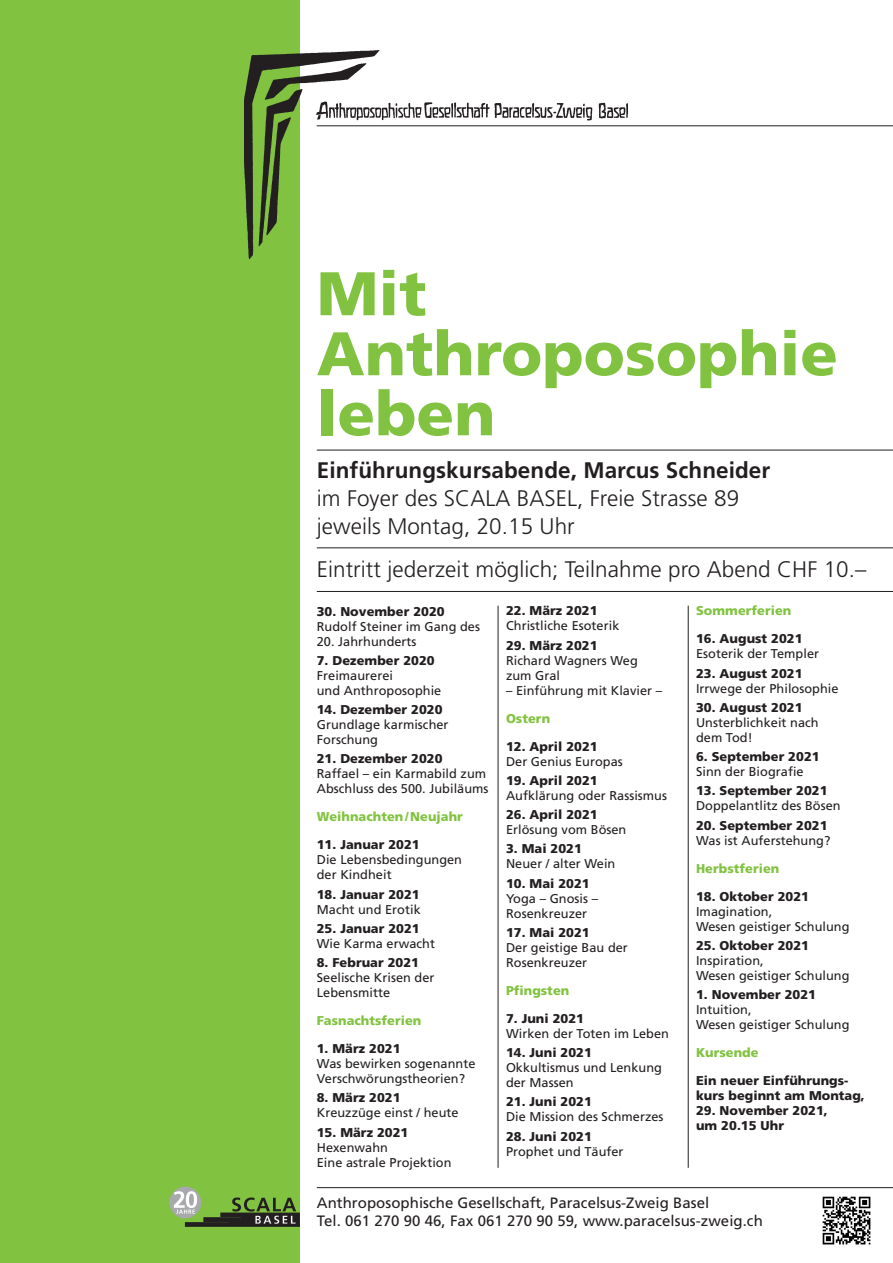
<style>
.page{position:relative;width:893px;height:1263px;background:#fff}
.page>*{position:absolute;margin:0;border:0;box-sizing:border-box;transform-origin:0 0}
.t1{font:900 61.5px/60px "Frutiger";letter-spacing:.005em;color:#81c340}
.t2{font:300 22.5px/27.8px "Frutiger";letter-spacing:.005em;color:#231f20}
.t3{font:700 22.5px "Frutiger";letter-spacing:.005em;color:#231f20}
.t4{font:15px/18px "Frutiger";letter-spacing:.005em;color:#231f20}
.t5{font:12.75px/15px "Frutiger";letter-spacing:.005em;color:#231f20}
.t6{font:900 12.75px/15px "Frutiger";letter-spacing:.005em;color:#231f20}
.t7{font:900 12.75px "Frutiger";letter-spacing:.005em;color:#81c340}
</style>
<div class="page">
<div style="left:0;top:0;width:300px;height:1263px;background:#81c340"></div>
<img style="left:245px;top:50px;width:388px;height:209px">
<hr style="left:317px;top:125px;width:576px;height:1px;background:#231f20">
<svg style="left:169px;top:1186px;width:32px;height:32px"></svg>
<svg style="left:174px;top:1191px;width:126px;height:35px"></svg>
<img style="left:822px;top:1196px;width:49px;height:49px">
<hr style="left:317px;top:1187px;width:576px;height:1px;background:#231f20">
<hr style="left:317px;top:450px;width:576px;height:1px;background:#231f20">
<hr style="left:317px;top:547px;width:576px;height:1px;background:#231f20">
<hr style="left:317px;top:591px;width:576px;height:1px;background:#231f20">
<hr style="left:498px;top:606px;width:1px;height:562px;background:#231f20">
<hr style="left:688px;top:606px;width:1px;height:562px;background:#231f20">
<h1 class="t1" style="left:317px;top:263px;width:523px">Mit<br>Anthroposophie leben</h1>
<h2 class="t3" style="left:317px;top:457px;width:455px">Einführungskursabende, Marcus Schneider</h2>
<h2 class="t2" style="left:317px;top:484px;width:424px">im Foyer des SCALA BASEL, Freie Strasse 89 jeweils Montag, 20.15 Uhr</h2>
<h2 class="t2" style="left:317px;top:555px;width:551px">Eintritt jederzeit möglich; Teilnahme pro Abend CHF 10.–</h2>
<p class="t6" style="left:317px;top:603px;width:129px">30. November 2020</p>
<p class="t5" style="left:317px;top:618px;width:165px">Rudolf Steiner im Gang des</p>
<p class="t5" style="left:317px;top:633px;width:101px">20. Jahrhunderts</p>
<p class="t6" style="left:317px;top:653px;width:119px">7. Dezember 2020</p>
<p class="t5" style="left:317px;top:668px;width:126px">Freimaurerei<br>und Anthroposophie</p>
<p class="t6" style="left:317px;top:702px;width:127px">14. Dezember 2020</p>
<p class="t5" style="left:317px;top:717px;width:133px">Grundlage karmischer<br>Forschung</p>
<p class="t6" style="left:317px;top:751px;width:127px">21. Dezember 2020</p>
<p class="t5" style="left:317px;top:766px;width:173px">Raffael – ein Karmabild zum<br>Abschluss des 500. Jubiläums</p>
<p class="t7" style="left:317px;top:809px;width:148px">Weihnachten/Neujahr</p>
<p class="t6" style="left:317px;top:837px;width:104px">11. Januar 2021</p>
<p class="t5" style="left:317px;top:852px;width:147px">Die Lebensbedingungen der Kindheit</p>
<p class="t6" style="left:317px;top:886px;width:104px">18. Januar 2021</p>
<p class="t5" style="left:317px;top:901px;width:106px">Macht und Erotik</p>
<p class="t6" style="left:317px;top:921px;width:104px">25. Januar 2021</p>
<p class="t5" style="left:317px;top:936px;width:120px">Wie Karma erwacht</p>
<p class="t6" style="left:317px;top:955px;width:104px">8. Februar 2021</p>
<p class="t5" style="left:317px;top:970px;width:119px">Seelische Krisen der<br>Lebensmitte</p>
<p class="t7" style="left:317px;top:1013px;width:106px">Fasnachtsferien</p>
<p class="t6" style="left:317px;top:1041px;width:85px">1. März 2021</p>
<p class="t5" style="left:317px;top:1056px;width:160px">Was bewirken sogenannte<br>Verschwörungstheorien?</p>
<p class="t6" style="left:317px;top:1090px;width:85px">8. März 2021</p>
<p class="t5" style="left:317px;top:1105px;width:143px">Kreuzzüge einst / heute</p>
<p class="t6" style="left:317px;top:1124px;width:93px">15. März 2021</p>
<p class="t5" style="left:317px;top:1139px;width:136px">Hexenwahn<br>Eine astrale Projektion</p>
<p class="t6" style="left:506px;top:603px;width:93px">22. März 2021</p>
<p class="t5" style="left:506px;top:618px;width:115px">Christliche Esoterik</p>
<p class="t6" style="left:506px;top:637px;width:93px">29. März 2021</p>
<p class="t5" style="left:506px;top:653px;width:133px">Richard Wagners Weg zum Gral</p>
<p class="t5" style="left:506px;top:683px;width:158px">– Einführung mit Klavier –</p>
<p class="t7" style="left:506px;top:710px;width:46px">Ostern</p>
<p class="t6" style="left:506px;top:738px;width:93px">12. April 2021</p>
<p class="t5" style="left:506px;top:754px;width:118px">Der Genius Europas</p>
<p class="t6" style="left:506px;top:773px;width:93px">19. April 2021</p>
<p class="t5" style="left:506px;top:788px;width:163px">Aufklärung oder Rassismus</p>
<p class="t6" style="left:506px;top:807px;width:93px">26. April 2021</p>
<p class="t5" style="left:506px;top:822px;width:122px">Erlösung vom Bösen</p>
<p class="t6" style="left:506px;top:841px;width:77px">3. Mai 2021</p>
<p class="t5" style="left:506px;top:856px;width:111px">Neuer / alter Wein</p>
<p class="t6" style="left:506px;top:875px;width:85px">10. Mai 2021</p>
<p class="t5" style="left:506px;top:891px;width:94px">Yoga – Gnosis –<br>Rosenkreuzer</p>
<p class="t6" style="left:506px;top:925px;width:85px">17. Mai 2021</p>
<p class="t5" style="left:506px;top:940px;width:123px">Der geistige Bau der<br>Rosenkreuzer</p>
<p class="t7" style="left:506px;top:983px;width:65px">Pfingsten</p>
<p class="t6" style="left:506px;top:1011px;width:80px">7. Juni 2021</p>
<p class="t5" style="left:506px;top:1026px;width:164px">Wirken der Toten im Leben</p>
<p class="t6" style="left:506px;top:1045px;width:87px">14. Juni 2021</p>
<p class="t5" style="left:506px;top:1060px;width:157px">Okkultismus und Lenkung der Massen</p>
<p class="t6" style="left:506px;top:1094px;width:87px">21. Juni 2021</p>
<p class="t5" style="left:506px;top:1109px;width:159px">Die Mission des Schmerzes</p>
<p class="t6" style="left:506px;top:1128px;width:87px">28. Juni 2021</p>
<p class="t5" style="left:506px;top:1144px;width:119px">Prophet und Täufer</p>
<p class="t7" style="left:696px;top:603px;width:97px">Sommerferien</p>
<p class="t6" style="left:696px;top:631px;width:108px">16. August 2021</p>
<p class="t5" style="left:696px;top:646px;width:125px">Esoterik der Templer</p>
<p class="t6" style="left:696px;top:665px;width:108px">23. August 2021</p>
<p class="t5" style="left:696px;top:680px;width:144px">Irrwege der Philosophie</p>
<p class="t6" style="left:696px;top:700px;width:108px">30. August 2021</p>
<p class="t5" style="left:696px;top:715px;width:124px">Unsterblichkeit nach dem Tod!</p>
<p class="t6" style="left:696px;top:749px;width:125px">6. September 2021</p>
<p class="t5" style="left:696px;top:764px;width:109px">Sinn der Biografie</p>
<p class="t6" style="left:696px;top:783px;width:133px">13. September 2021</p>
<p class="t5" style="left:696px;top:798px;width:146px">Doppelantlitz des Bösen</p>
<p class="t6" style="left:696px;top:817px;width:133px">20. September 2021</p>
<p class="t5" style="left:696px;top:832px;width:136px">Was ist Auferstehung?</p>
<p class="t7" style="left:696px;top:860px;width:85px">Herbstferien</p>
<p class="t6" style="left:696px;top:888px;width:114px">18. Oktober 2021</p>
<p class="t5" style="left:696px;top:903px;width:155px">Imagination,<br>Wesen geistiger Schulung</p>
<p class="t6" style="left:696px;top:938px;width:114px">25. Oktober 2021</p>
<p class="t5" style="left:696px;top:953px;width:155px">Inspiration,<br>Wesen geistiger Schulung</p>
<p class="t6" style="left:696px;top:987px;width:122px">1. November 2021</p>
<p class="t5" style="left:696px;top:1002px;width:155px">Intuition,<br>Wesen geistiger Schulung</p>
<p class="t7" style="left:696px;top:1045px;width:64px">Kursende</p>
<p class="t6" style="left:696px;top:1073px;width:170px">Ein neuer Einführungs&shy;kurs beginnt am Montag,</p>
<p class="t6" style="left:696px;top:1103px;width:133px">29. November 2021, um 20.15 Uhr</p>
<p class="t4" style="left:317px;top:1194px;width:448px">Anthroposophische Gesellschaft, Paracelsus-Zweig Basel<br>Tel. 061 270 90 46, Fax 061 270 90 59, www.paracelsus-zweig.ch</p>
</div>
